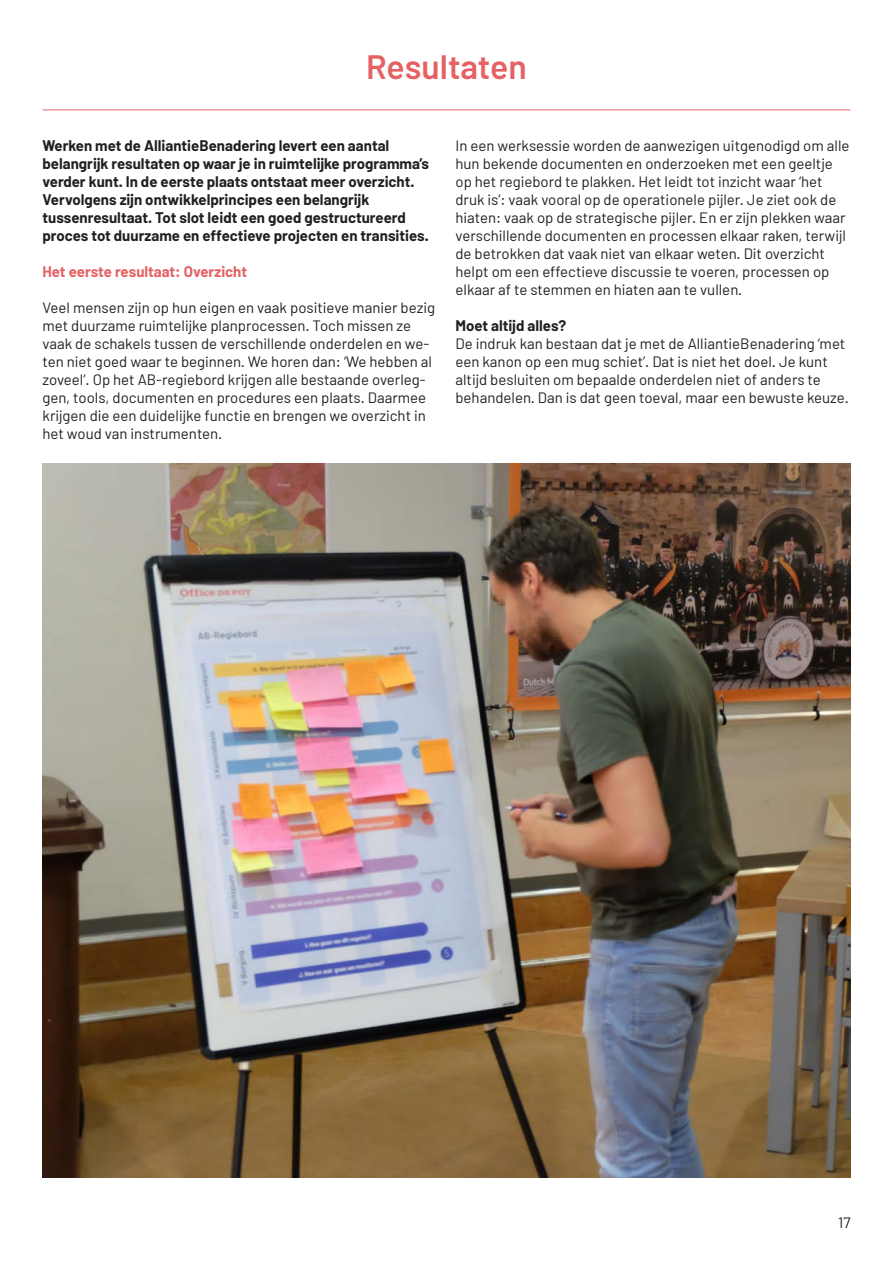
<style>
.page{position:relative;width:893px;height:1263px;background:#fff}
.page>*{position:absolute;margin:0;border:0;box-sizing:border-box;transform-origin:0 0}
.KOP{font:600 33.75px "Barlow";color:#e56164}
.PLAT{font:15px/18px "Barlow";color:#231f20}
.PLAT-2{font:700 15px/18px "Barlow";color:#231f20}
.PLAT-3{font:700 15px "Barlow";color:#e56164}
</style>
<div class="page">
<hr style="left:43px;top:110px;width:807px;height:1px;background:#e56164">
<img style="left:43px;top:463px;width:807px;height:715px">
<p class="KOP" style="left:366px;top:45px;width:162px">Resultaten</p>
<p class="PLAT-2" style="left:43px;top:136px;width:388px">Werken met de AlliantieBenadering levert een aantal belangrijk resultaten op waar je in ruimtelijke programma’s verder kunt. In de eerste plaats ontstaat meer overzicht.<br>Vervolgens zijn ontwikkelprincipes een belangrijk tussenresultaat. Tot slot leidt een goed gestructureerd proces tot duurzame en effectieve projecten en transities.</p>
<p class="PLAT-3" style="left:43px;top:262px;width:206px">Het eerste resultaat: Overzicht</p>
<p class="PLAT" style="left:43px;top:298px;width:394px">Veel mensen zijn op hun eigen en vaak positieve manier bezig met duurzame ruimtelijke planprocessen. Toch missen ze vaak de schakels tussen de verschillende onderdelen en we&shy;ten niet goed waar te beginnen. We horen dan: ‘We hebben al zoveel’. Op het AB-regiebord krijgen alle bestaande overleg&shy;gen, tools, documenten en procedures een plaats. Daarmee krijgen die een duidelijke functie en brengen we overzicht in het woud van instrumenten.</p>
<p class="PLAT" style="left:455px;top:136px;width:396px">In een werksessie worden de aanwezigen uitgenodigd om alle hun bekende documenten en onderzoeken met een geeltje op het regiebord te plakken. Het leidt tot inzicht waar ‘het druk is’: vaak vooral op de operationele pijler. Je ziet ook de hiaten: vaak op de strategische pijler. En er zijn plekken waar verschillende documenten en processen elkaar raken, terwijl de betrokken dat vaak niet van elkaar weten. Dit overzicht helpt om een effectieve discussie te voeren, processen op elkaar af te stemmen en hiaten aan te vullen.</p>
<p class="PLAT-2" style="left:455px;top:316px;width:112px">Moet altijd alles?</p>
<p class="PLAT" style="left:455px;top:334px;width:395px">De indruk kan bestaan dat je met de AlliantieBenadering ‘met een kanon op een mug schiet’. Dat is niet het doel. Je kunt altijd besluiten om bepaalde onderdelen niet of anders te behandelen. Dan is dat geen toeval, maar een bewuste keuze.</p>
<p class="PLAT" style="left:838px;top:1213px;width:14px">17</p>
</div>
